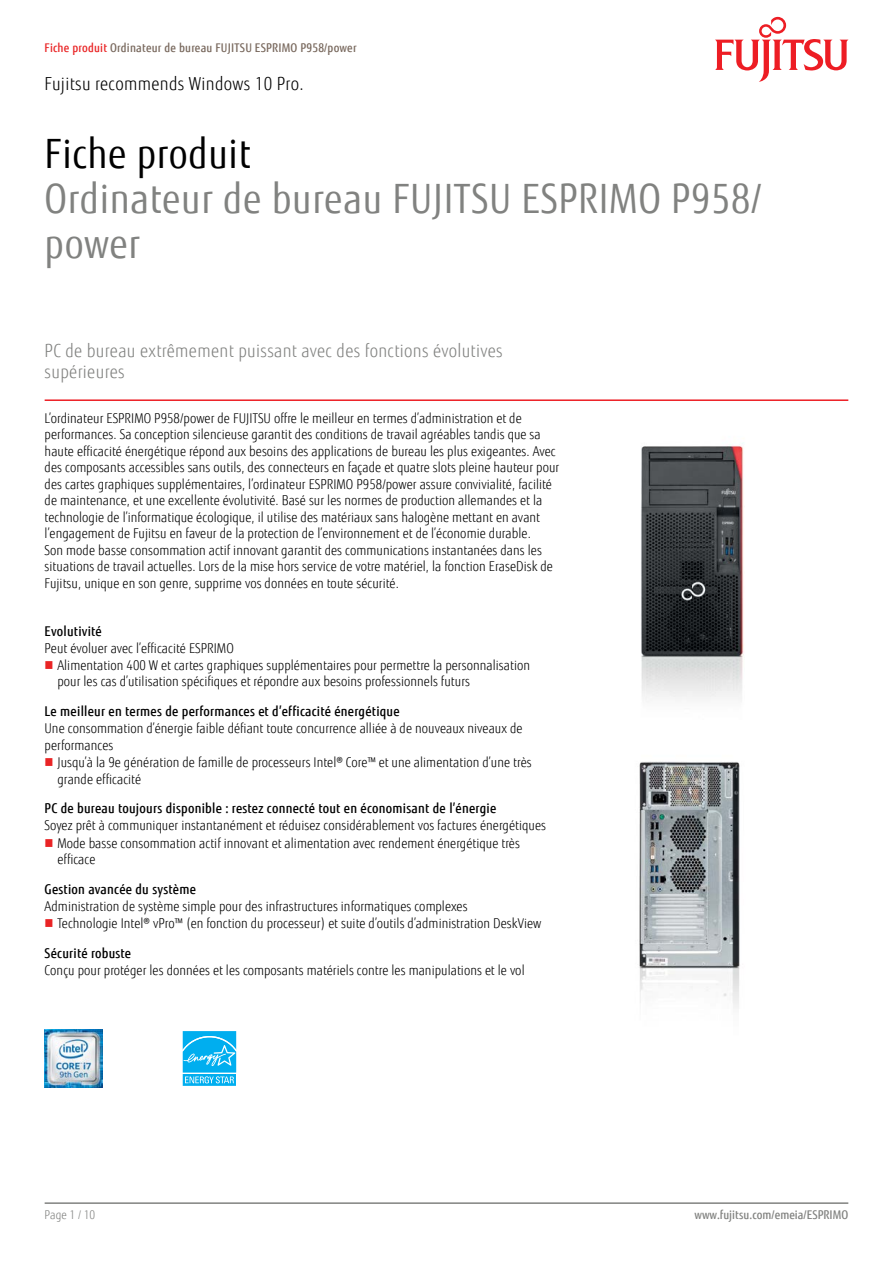
<style>
.page{position:relative;width:893px;height:1263px;background:#fff}
.page>*{position:absolute;margin:0;border:0;box-sizing:border-box;transform-origin:0 0}
.t1{font:40.5px/45px "Fujitsu Sans";letter-spacing:.02em;color:#818280;scale:.9 1}
.t2{font:40.5px "Fujitsu Sans";letter-spacing:.02em;color:#000;scale:.9 1}
.t3{font:300 18px/21px "Fujitsu Sans";letter-spacing:.02em;color:#818280;scale:.9 1}
.t4{font:300 18px "Fujitsu Sans";letter-spacing:.02em;color:#000;scale:.9 1}
.t5{font:300 13.5px/16.5px "Fujitsu Sans";letter-spacing:.005em;color:#000;scale:.9 1}
.t6{font:500 13.5px "Fujitsu Sans";letter-spacing:.02em;color:#000;scale:.9 1}
.t7{font:500 12px "Fujitsu Sans";letter-spacing:.02em;color:#79695e;scale:.9 1}
.t8{font:500 12px "Fujitsu Sans";letter-spacing:.005em;color:#818280;scale:.9 1}
.t9{font:300 12px "Fujitsu Sans";letter-spacing:.005em;color:#818280;scale:.9 1}
.s1{color:#e92425}
</style>
<div class="page">
<hr style="left:45px;top:1202px;width:803px;height:2px;background:#818280">
<hr style="left:45px;top:399px;width:803px;height:2px;background:#ed1d24">
<svg style="left:715px;top:17px;width:133px;height:65px"></svg>
<img style="left:641px;top:442px;width:103px;height:257px">
<img style="left:639px;top:761px;width:101px;height:247px">
<img style="left:45px;top:1030px;width:57px;height:57px">
<svg style="left:182px;top:1031px;width:55px;height:55px;background:#32bdf1"></svg>
<p class="t7" style="left:45px;top:40px;width:348px"><span class="s1">Fiche produit</span> Ordinateur de bureau FUJITSU ESPRIMO P958/power</p>
<h2 class="t4" style="left:45px;top:73px;width:289px">Fujitsu recommends Windows 10 Pro.</h2>
<h1 class="t2" style="left:45px;top:130px;width:230px">Fiche produit</h1>
<h1 class="t1" style="left:45px;top:177px;width:798px">Ordinateur de bureau FUJITSU ESPRIMO P958/ power</h1>
<h2 class="t3" style="left:45px;top:340px;width:510px">PC de bureau extrêmement puissant avec des fonctions évolutives supérieures</h2>
<p class="t5" style="left:45px;top:410px;width:573px">L’ordinateur ESPRIMO P958/power de FUJITSU offre le meilleur en termes d’administration et de performances. Sa conception silencieuse garantit des conditions de travail agréables tandis que sa haute efficacité énergétique répond aux besoins des applications de bureau les plus exigeantes. Avec des composants accessibles sans outils, des connecteurs en façade et quatre slots pleine hauteur pour des cartes graphiques supplémentaires, l’ordinateur ESPRIMO P958/power assure convivialité, facilité de maintenance, et une excellente évolutivité. Basé sur les normes de production allemandes et la technologie de l’informatique écologique, il utilise des matériaux sans halogène mettant en avant l’engagement de Fujitsu en faveur de la protection de l’environnement et de l’économie durable.<br>Son mode basse consommation actif innovant garantit des communications instantanées dans les situations de travail actuelles. Lors de la mise hors service de votre matériel, la fonction EraseDisk de Fujitsu, unique en son genre, supprime vos données en toute sécurité.</p>
<p class="t6" style="left:45px;top:622px;width:65px">Evolutivité</p>
<p class="t5" style="left:57px;top:640px;width:527px;text-indent:-13px">Peut évoluer avec l’efficacité ESPRIMO<br>Alimentation 400 W et cartes graphiques supplémentaires pour permettre la personnalisation pour les cas d’utilisation spécifiques et répondre aux besoins professionnels futurs</p>
<p class="t6" style="left:45px;top:703px;width:396px">Le meilleur en termes de performances et d’efficacité énergétique</p>
<p class="t5" style="left:45px;top:720px;width:533px">Une consommation d’énergie faible défiant toute concurrence alliée à de nouveaux niveaux de performances</p>
<p class="t5" style="left:57px;top:754px;width:529px">Jusqu’à la 9e génération de famille de processeurs Intel® Core™ et une alimentation d’une très grande efficacité</p>
<p class="t6" style="left:45px;top:800px;width:503px">PC de bureau toujours disponible : restez connecté tout en économisant de l’énergie</p>
<p class="t5" style="left:57px;top:817px;width:544px;text-indent:-13px">Soyez prêt à communiquer instantanément et réduisez considérablement vos factures énergétiques<br>Mode basse consommation actif innovant et alimentation avec rendement énergétique très efficace</p>
<p class="t6" style="left:45px;top:881px;width:170px">Gestion avancée du système</p>
<p class="t5" style="left:57px;top:898px;width:539px;line-height:17.1px;text-indent:-13px">Administration de système simple pour des infrastructures informatiques complexes<br>Technologie Intel® vPro™ (en fonction du processeur) et suite d’outils d’administration DeskView</p>
<p class="t6" style="left:45px;top:945px;width:98px">Sécurité robuste</p>
<p class="t5" style="left:45px;top:962px;width:535px">Conçu pour protéger les données et les composants matériels contre les manipulations et le vol</p>
<p class="t9" style="left:45px;top:1208px;width:58px">Page 1 / 10</p>
<p class="t8" style="left:694px;top:1208px;width:173px">www.fujitsu.com/emeia/ESPRIMO</p>
</div>
